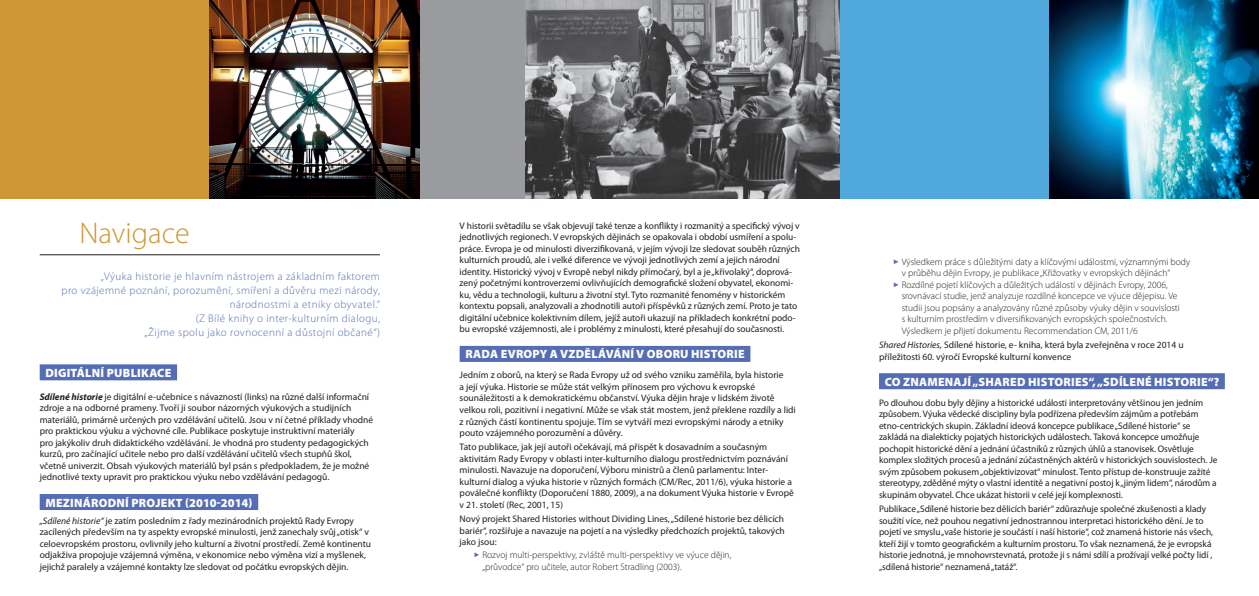
<style>
.page{position:relative;width:1259px;height:596px;background:#fff}
.page>*{position:absolute;margin:0;border:0;box-sizing:border-box;transform-origin:0 0}
.t1{font:300 30px "Myriad Pro";color:#cd9734}
.t2{font:900 12px "Myriad Pro";letter-spacing:.02em;color:#fff}
.t3{font:300 11px/14px "Myriad Pro";letter-spacing:.04em;color:#556db4;text-align:right}
.t4{font:9.5px/11.5px "Myriad Pro";color:#231f20}
.t5{font:300 9.5px/11.5px "Myriad Pro";color:#231f20}
.s1{font-weight:700;font-style:italic}
.s2{font-style:italic}
.s3{color:#556db4}
</style>
<div class="page">
<div style="left:459px;top:345px;width:291px;height:16px;background:#556db4"></div>
<div style="left:879px;top:373px;width:345px;height:16px;background:#556db4"></div>
<div style="left:40px;top:364px;width:137px;height:16px;background:#556db4"></div>
<div style="left:40px;top:493px;width:218px;height:16px;background:#556db4"></div>
<hr style="left:40px;top:254px;width:340px;height:1px;background:#231f20">
<img style="left:210px;top:0;width:210px;height:198px">
<img style="left:1049px;top:0;width:210px;height:198px">
<div style="left:839px;top:0;width:210px;height:198px;background:#51a8dd"></div>
<div style="left:0;top:0;width:210px;height:198px;background:#cd9734"></div>
<img style="left:524px;top:0;width:315px;height:198px">
<div style="left:420px;top:0;width:104px;height:198px;background:#999b9e"></div>
<h1 class="t1" style="left:79px;top:215px;width:112px">Navigace</h1>
<p class="t3" style="left:62px;top:269px;width:320px">„Výuka historie je hlavním nástrojem a základním faktorem<br>pro vzájemné poznání, porozumění, smíření a důvěru mezi národy, národnostmi a etniky obyvatel.“<br>(Z Bílé knihy o inter-kulturním dialogu,<br>„Žijme spolu jako rovnocenní a důstojní občané“)</p>
<p class="t2" style="left:45px;top:364px;width:127px">DIGITÁLNÍ PUBLIKACE</p>
<p class="t4" style="left:40px;top:390px;width:335px"><span class="s1">Sdílené historie</span> je digitální e-učebnice s návazností (links) na různé další informační zdroje a na odborné prameny. Tvoří ji soubor názorných výukových a studijních materiálů, primárně určených pro vzdělávání učitelů. Jsou v ní četné příklady vhodné pro praktickou výuku a výchovné cíle. Publikace poskytuje instruktivní materiály<br>pro jakýkoliv druh didaktického vzdělávání. Je vhodná pro studenty pedagogických kurzů, pro začínající učitele nebo pro další vzdělávání učitelů všech stupňů škol, včetně univerzit. Obsah výukových materiálů byl psán s předpokladem, že je možné jednotlivé texty upravit pro praktickou výuku nebo vzdělávání pedagogů.</p>
<p class="t2" style="left:45px;top:494px;width:209px">MEZINÁRODNÍ PROJEKT (2010-2014)</p>
<p class="t4" style="left:40px;top:514px;width:333px"><span class="s2">„Sdílené historie“</span> je zatím posledním z řady mezinárodních projektů Rady Evropy zacílených především na ty aspekty evropské minulosti, jenž zanechaly svůj „otisk“ v celoevropském prostoru, ovlivnily jeho kulturní a životní prostředí. Země kontinentu odjakživa propojuje vzájemná výměna, v ekonomice nebo výměna vizí a myšlenek, jejichž paralely a vzájemné kontakty lze sledovat od počátku evropských dějin.</p>
<p class="t4" style="left:459px;top:219px;width:342px">V historii světadílu se však objevují také tenze a konflikty i rozmanitý a specifický vývoj v jednotlivých regionech. V evropských dějinách se opakovala i období usmíření a spolu&shy;práce. Evropa je od minulosti diverzifikovaná, v jejím vývoji lze sledovat souběh různých kulturních proudů, ale i velké diference ve vývoji jednotlivých zemí a jejich národní identity. Historický vývoj v Evropě nebyl nikdy přímočarý, byl a je „křivolaký“, doprová&shy;zený početnými kontroverzemi ovlivňujících demografické složení obyvatel, ekonomi&shy;ku, vědu a technologii, kulturu a životní styl. Tyto rozmanité fenomény v historickém kontextu popsali, analyzovali a zhodnotili autoři příspěvků z různých zemí. Proto je tato digitální učebnice kolektivním dílem, jejíž autoři ukazují na příkladech konkrétní podo&shy;bu evropské vzájemnosti, ale i problémy z minulosti, které přesahují do současnosti.</p>
<p class="t2" style="left:465px;top:346px;width:281px">RADA EVROPY A VZDĚLÁVÁNÍ V OBORU HISTORIE</p>
<p class="t4" style="left:459px;top:369px;width:338px">Jedním z oborů, na který se Rada Evropy už od svého vzniku zaměřila, byla historie<br>a její výuka. Historie se může stát velkým přínosem pro výchovu k evropské sounáležitosti a k demokratickému občanství. Výuka dějin hraje v lidském životě velkou roli, pozitivní i negativní. Může se však stát mostem, jenž překlene rozdíly a lidi z různých částí kontinentu spojuje. Tím se vytváří mezi evropskými národy a etniky pouto vzájemného porozumění a důvěry.</p>
<p class="t4" style="left:459px;top:441px;width:336px">Tato publikace, jak její autoři očekávají, má přispět k dosavadním a současným aktivitám Rady Evropy v oblasti inter-kulturního dialogu prostřednictvím poznávání minulosti. Navazuje na doporučení, Výboru ministrů a členů parlamentu: Inter&shy;kulturní dialog a výuka historie v různých formách (CM/Rec, 2011/6), výuka historie a poválečné konflikty (Doporučení 1880, 2009), a na dokument Výuka historie v Evropě v 21. století (Rec, 2001, 15)</p>
<p class="t4" style="left:459px;top:513px;width:327px;text-align:justify">Nový projekt Shared Histories without Dividing Lines, „Sdílené historie bez dělicích bariér“, rozšiřuje a navazuje na pojetí a na výsledky předchozích projektů, takových jako jsou:</p>
<p class="t5" style="left:482px;top:549px;width:250px;text-indent:-9px"><span class="s3">✓</span> Rozvoj multi-perspektivy, zvláště multi-perspektivy ve výuce dějin, „průvodce“ pro učitele, autor Robert Stradling (2003).</p>
<p class="t5" style="left:901px;top:255px;width:290px;text-indent:-9px"><span class="s3">✓</span> Výsledkem práce s důležitými daty a klíčovými událostmi, významnými body v průběhu dějin Evropy, je publikace „Křižovatky v evropských dějinách“</p>
<p class="t5" style="left:901px;top:278px;width:280px;text-indent:-9px"><span class="s3">✓</span> Rozdílné pojetí klíčových a důležitých událostí v dějinách Evropy, 2006, srovnávací studie, jenž analyzuje rozdílné koncepce ve výuce dějepisu. Ve studii jsou popsány a analyzovány různé způsoby výuky dějin v souvislosti s kulturním prostředím v diversifikovaných evropských společnostvích.<br>Výsledkem je přijetí dokumentu Recommendation CM, 2011/6</p>
<p class="t4" style="left:879px;top:338px;width:306px"><span class="s2">Shared Histories,</span> Sdílené historie, e- kniha, která byla zveřejněna v roce 2014 u příležitosti 60. výročí Evropské kulturní konvence</p>
<p class="t2" style="left:885px;top:373px;width:336px">CO ZNAMENAJÍ „SHARED HISTORIES“, „SDÍLENÉ HISTORIE“?</p>
<p class="t4" style="left:879px;top:396px;width:340px">Po dlouhou dobu byly dějiny a historické události interpretovány většinou jen jedním způsobem. Výuka vědecké discipliny byla podřízena především zájmům a potřebám etno-centrických skupin. Základní ideová koncepce publikace „Sdílené historie“ se zakládá na dialekticky pojatých historických událostech. Taková koncepce umožňuje pochopit historické dění a jednání účastníků z různých úhlů a stanovisek. Osvětluje komplex složitých procesů a jednání zúčastněných aktérů v historických souvislostech. Je svým způsobem pokusem „objektivizovat“ minulost. Tento přístup de-konstruuje zažité stereotypy, zděděné mýty o vlastní identitě a negativní postoj k „jiným lidem“, národům a skupinám obyvatel. Chce ukázat historii v celé její komplexnosti.</p>
<p class="t4" style="left:879px;top:503px;width:335px">Publikace „Sdílené historie bez dělicích bariér“ zdůrazňuje společné zkušenosti a klady soužití více, než pouhou negativní jednostrannou interpretaci historického dění. Je to pojetí ve smyslu „vaše historie je součástí i naší historie“, což znamená historie nás všech, kteří žijí v tomto geografickém a kulturním prostoru. To však neznamená, že je evropská historie jednotná, je mnohovrstevnatá, protože ji s námi sdílí a prožívají velké počty lidí , „sdílená historie“ neznamená „tatáž“.</p>
</div>
